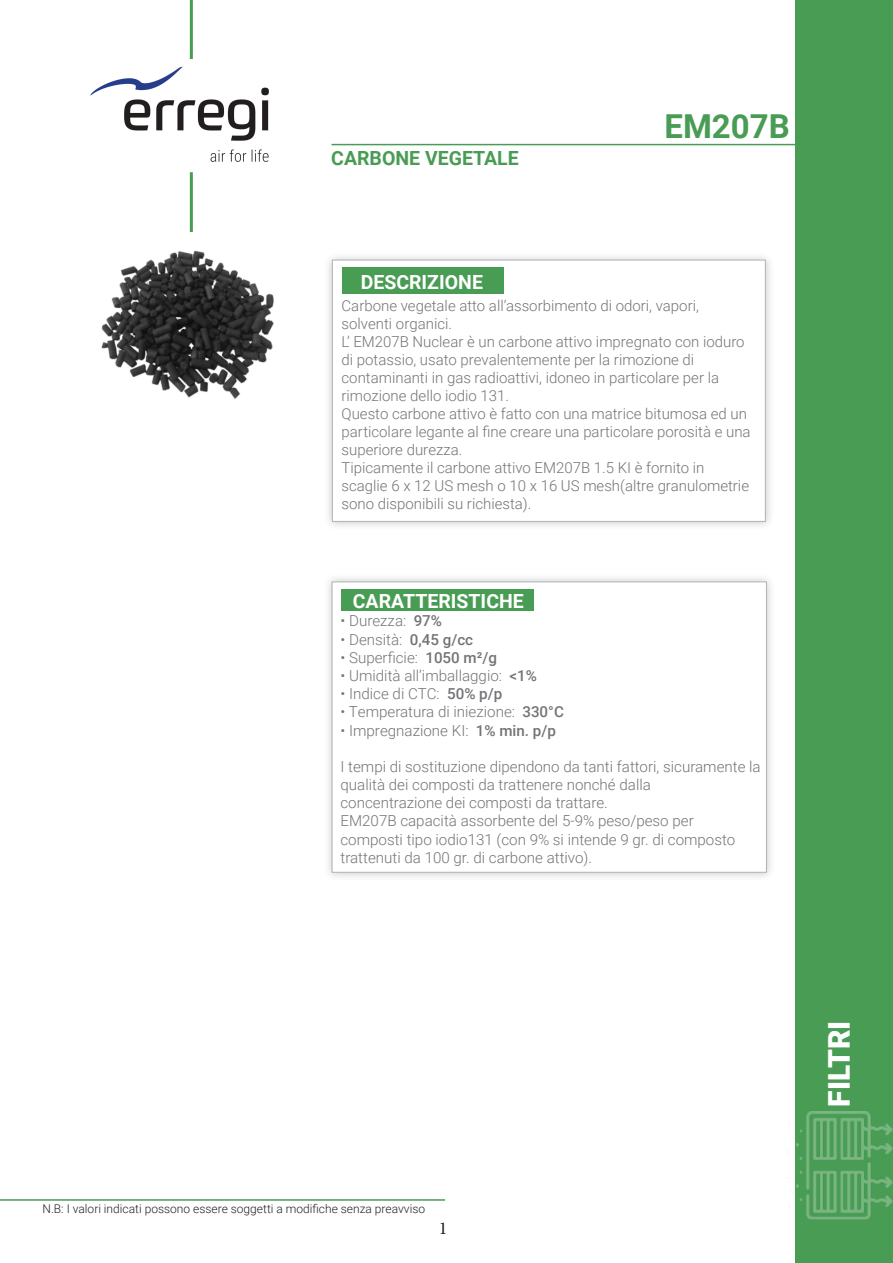
<style>
.page{position:relative;width:893px;height:1263px;background:#fff}
.page>*{position:absolute;margin:0;border:0;box-sizing:border-box;transform-origin:0 0}
.t1{font:700 33px "Roboto";color:#499c54}
.t2{font:900 30px "Roboto";color:#fff}
.t3{font:700 19.5px "Roboto";color:#fff}
.t4{font:700 19.5px "Roboto";color:#499c54}
.t5{font:18px "Minion Pro";color:#231f20}
.t6{font:300 15.15px/18.1px "Roboto";color:#727477}
.t7{font:300 15px/18px "Roboto";color:#727477}
.t8{font:300 12px "Roboto";color:#231f20}
.s1{font-weight:500}
</style>
<div class="page">
<div style="left:323px;top:573px;width:453px;height:309px;background:#231f20;opacity:.46"></div>
<div style="left:332px;top:581px;width:435px;height:292px;background:#fff"></div>
<div style="left:323px;top:251px;width:452px;height:280px;background:#231f20;opacity:.46"></div>
<div style="left:332px;top:260px;width:434px;height:262px;background:#fff"></div>
<div style="left:796px;top:0;width:97px;height:1263px;background:#499c54"></div>
<hr style="left:331px;top:144px;width:483px;height:1px;background:#499c54">
<hr style="left:190px;top:0;width:3px;height:59px;background:#499c54">
<hr style="left:190px;top:172px;width:3px;height:88px;background:#499c54">
<div style="left:342px;top:267px;width:162px;height:26px;background:#499c54"></div>
<div style="left:341px;top:589px;width:193px;height:22px;background:#499c54"></div>
<img style="left:101px;top:232px;width:173px;height:167px">
<hr style="left:0;top:1199px;width:445px;height:2px;background:#499c54">
<img style="left:90px;top:66px;width:179px;height:96px">
<img style="left:786px;top:1111px;width:107px;height:110px">
<p class="t4" style="left:331px;top:144px;width:189px">CARBONE VEGETALE</p>
<p class="t3" style="left:361px;top:268px;width:124px">DESCRIZIONE</p>
<p class="t1" style="left:664px;top:103px;width:127px">EM207B</p>
<p class="t7" style="left:342px;top:296px;width:359px">Carbone vegetale atto all’assorbimento di odori, vapori,</p>
<p class="t7" style="left:342px;top:314px;width:112px">solventi organici.</p>
<p class="t7" style="left:342px;top:332px;width:405px">L’ EM207B Nuclear è un carbone attivo impregnato con ioduro di potassio, usato prevalentemente per la rimozione di</p>
<p class="t7" style="left:342px;top:368px;width:379px">contaminanti in gas radioattivi, idoneo in particolare per la rimozione dello iodio 131.</p>
<p class="t7" style="left:342px;top:404px;width:411px">Questo carbone attivo è fatto con una matrice bitumosa ed un particolare legante al fine creare una particolare porosità e una superiore durezza.</p>
<p class="t7" style="left:342px;top:458px;width:364px">Tipicamente il carbone attivo EM207B 1.5 KI è fornito in</p>
<p class="t7" style="left:342px;top:476px;width:409px">scaglie 6 x 12 US mesh o 10 x 16 US mesh(altre granulometrie sono disponibili su richiesta).</p>
<p class="t3" style="left:353px;top:587px;width:172px">CARATTERISTICHE</p>
<p class="t6" style="left:340px;top:611px;width:103px">• Durezza: <span class="s1">97%</span></p>
<p class="t6" style="left:340px;top:630px;width:134px">• Densità: <span class="s1">0,45 g/cc</span></p>
<p class="t6" style="left:340px;top:648px;width:158px">• Superficie: <span class="s1">1050 m²/g</span></p>
<p class="t6" style="left:340px;top:666px;width:198px">• Umidità all’imballaggio: <span class="s1">&lt;1%</span></p>
<p class="t6" style="left:340px;top:684px;width:163px">• Indice di CTC: <span class="s1">50% p/p</span></p>
<p class="t6" style="left:340px;top:702px;width:225px">• Temperatura di iniezione: <span class="s1">330°C</span></p>
<p class="t6" style="left:340px;top:720px;width:217px">• Impregnazione KI: <span class="s1">1% min. p/p</span></p>
<p class="t6" style="left:340px;top:757px;width:422px">I tempi di sostituzione dipendono da tanti fattori, sicuramente la qualità dei composti da trattenere nonché dalla</p>
<p class="t6" style="left:340px;top:793px;width:269px">concentrazione dei composti da trattare.</p>
<p class="t6" style="left:340px;top:811px;width:355px">EM207B capacità assorbente del 5-9% peso/peso per</p>
<p class="t6" style="left:340px;top:829px;width:396px">composti tipo iodio131 (con 9% si intende 9 gr. di composto trattenuti da 100 gr. di carbone attivo).</p>
<p class="t8" style="left:43px;top:1200px;width:384px">N.B: I valori indicati possono essere soggetti a modifiche senza preavviso</p>
<p class="t5" style="left:439px;top:1216px;width:10px">1</p>
<p class="t2" style="left:818px;top:1107px;width:88px;rotate:-90deg">FILTRI</p>
</div>
